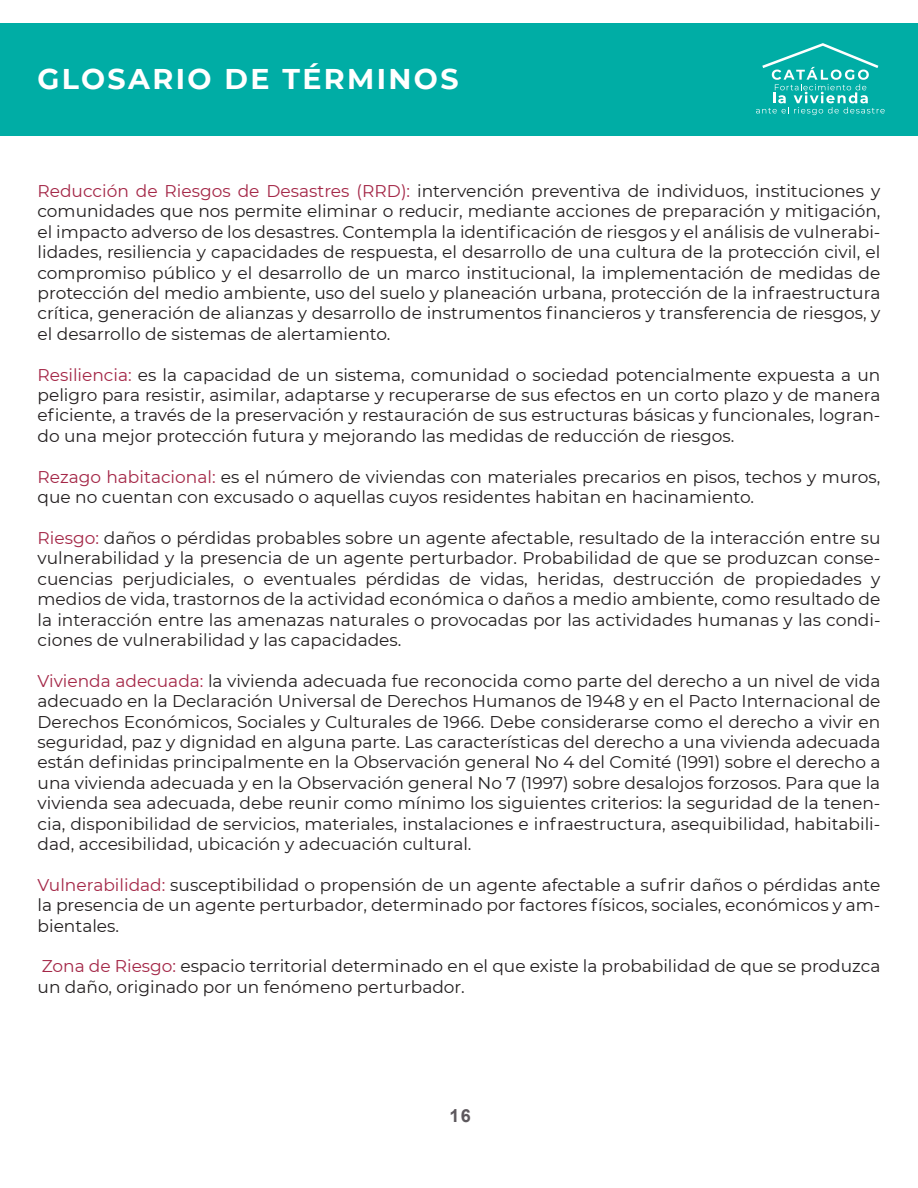
<style>
.page{position:relative;width:918px;height:1188px;background:#fff}
.page>*{position:absolute;margin:0;border:0;box-sizing:border-box;transform-origin:0 0}
.t1{font:700 28.5px "Montserrat";letter-spacing:.085em;color:#fff}
.t2{font:700 18px "Arial";color:#5e595e}
.t3{font:16.95px/20.4px "Montserrat";color:#231f20;text-align:justify}
.s1{color:#a42747}
</style>
<div class="page">
<div style="left:0;top:23px;width:918px;height:112px;background:#00ada5"></div>
<svg style="left:756px;top:43px;width:129px;height:72px"></svg>
<h1 class="t1" style="left:38px;top:58px;width:423px">GLOSARIO DE TÉRMINOS</h1>
<p class="t3" style="left:38px;top:180px;width:844px"><span class="s1">Reducción de Riesgos de Desastres (RRD):</span> intervención preventiva de individuos, instituciones y comunidades que nos permite eliminar o reducir, mediante acciones de preparación y mitigación, el impacto adverso de los desastres. Contempla la identificación de riesgos y el análisis de vulnerabi&shy;lidades, resiliencia y capacidades de respuesta, el desarrollo de una cultura de la protección civil, el compromiso público y el desarrollo de un marco institucional, la implementación de medidas de protección del medio ambiente, uso del suelo y planeación urbana, protección de la infraestructura crítica, generación de alianzas y desarrollo de instrumentos financieros y transferencia de riesgos, y el desarrollo de sistemas de alertamiento.</p>
<p class="t3" style="left:38px;top:364px;width:844px"><span class="s1">Resiliencia:</span> es la capacidad de un sistema, comunidad o sociedad potencialmente expuesta a un peligro para resistir, asimilar, adaptarse y recuperarse de sus efectos en un corto plazo y de manera eficiente, a través de la preservación y restauración de sus estructuras básicas y funcionales, logran&shy;do una mejor protección futura y mejorando las medidas de reducción de riesgos.</p>
<p class="t3" style="left:38px;top:466px;width:844px"><span class="s1">Rezago habitacional:</span> es el número de viviendas con materiales precarios en pisos, techos y muros, que no cuentan con excusado o aquellas cuyos residentes habitan en hacinamiento.</p>
<p class="t3" style="left:38px;top:527px;width:844px"><span class="s1">Riesgo:</span> daños o pérdidas probables sobre un agente afectable, resultado de la interacción entre su vulnerabilidad y la presencia de un agente perturbador. Probabilidad de que se produzcan conse&shy;cuencias perjudiciales, o eventuales pérdidas de vidas, heridas, destrucción de propiedades y medios de vida, trastornos de la actividad económica o daños a medio ambiente, como resultado de la interacción entre las amenazas naturales o provocadas por las actividades humanas y las condi&shy;ciones de vulnerabilidad y las capacidades.</p>
<p class="t3" style="left:38px;top:670px;width:844px"><span class="s1">Vivienda adecuada:</span> la vivienda adecuada fue reconocida como parte del derecho a un nivel de vida adecuado en la Declaración Universal de Derechos Humanos de 1948 y en el Pacto Internacional de Derechos Económicos, Sociales y Culturales de 1966. Debe considerarse como el derecho a vivir en seguridad, paz y dignidad en alguna parte. Las características del derecho a una vivienda adecuada están definidas principalmente en la Observación general No 4 del Comité (1991) sobre el derecho a una vivienda adecuada y en la Observación general No 7 (1997) sobre desalojos forzosos. Para que la vivienda sea adecuada, debe reunir como mínimo los siguientes criterios: la seguridad de la tenen&shy;cia, disponibilidad de servicios, materiales, instalaciones e infraestructura, asequibilidad, habitabili&shy;dad, accesibilidad, ubicación y adecuación cultural.</p>
<p class="t3" style="left:38px;top:874px;width:844px"><span class="s1">Vulnerabilidad:</span> susceptibilidad o propensión de un agente afectable a sufrir daños o pérdidas ante la presencia de un agente perturbador, determinado por factores físicos, sociales, económicos y am&shy;bientales.</p>
<p class="t3" style="left:38px;top:956px;width:844px"><span class="s1">Zona de Riesgo:</span> espacio territorial determinado en el que existe la probabilidad de que se produzca un daño, originado por un fenómeno perturbador.</p>
<p class="t2" style="left:449px;top:1104px;width:23px">16</p>
</div>
